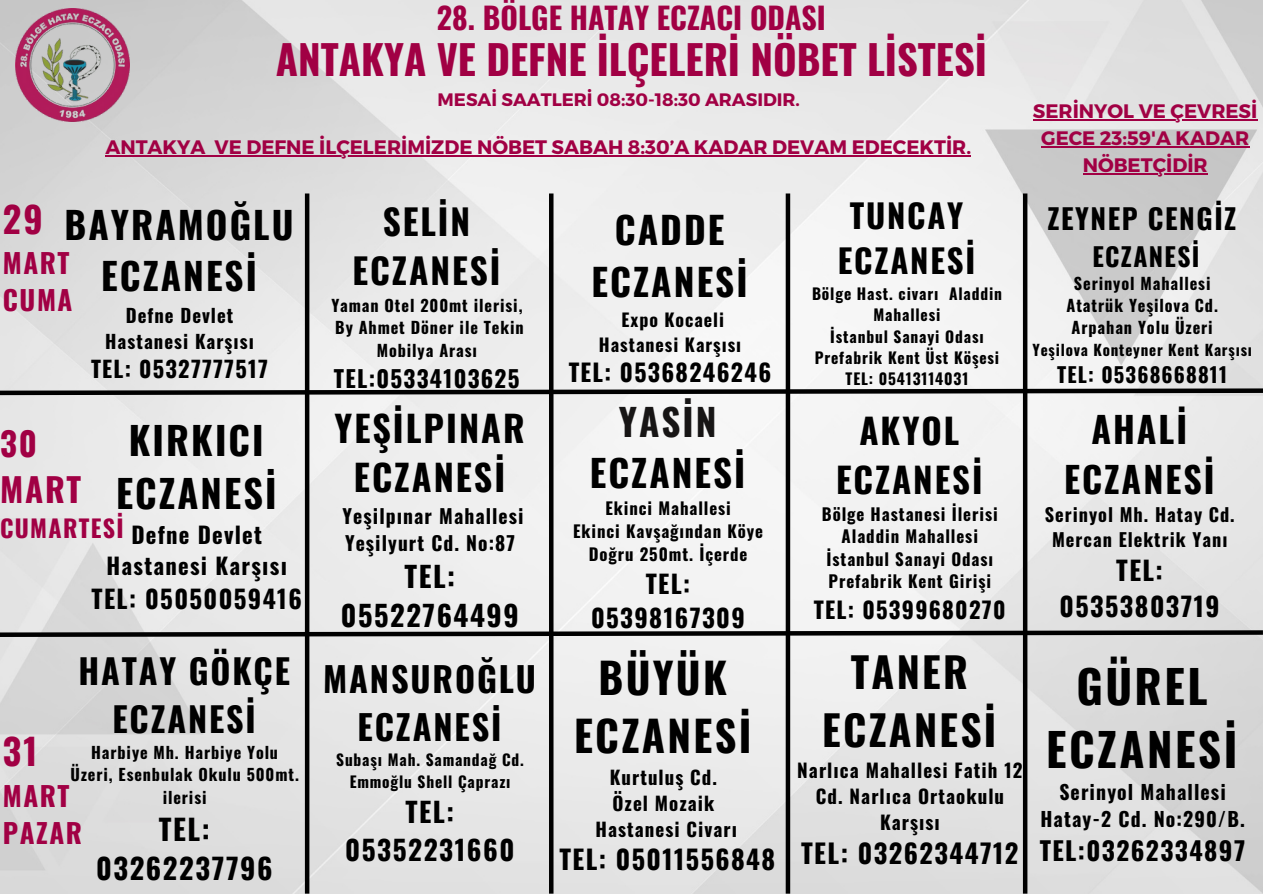
<style>
.page{position:relative;width:1263px;height:894px;background:#fff}
.page>*{position:absolute;margin:0;border:0;box-sizing:border-box;transform-origin:0 0}
.t1{font:700 45.6px/63px "Oswald";letter-spacing:.055em;color:#000;text-align:center}
.t2{font:700 42.15px/58.5px "Oswald";letter-spacing:.055em;color:#000;text-align:center}
.t3{font:700 41.4px/57.3px "Oswald";letter-spacing:.055em;color:#000;text-align:center}
.t4{font:700 40.5px "Oswald";color:#a10044}
.t5{font:700 38.25px/52.8px "Oswald";letter-spacing:.055em;color:#000;text-align:center}
.t6{font:700 37.05px/51.8px "Oswald";letter-spacing:.055em;color:#000;text-align:center}
.t7{font:700 36px/49.5px "Oswald";letter-spacing:.055em;color:#000;text-align:center}
.t8{font:700 36px "Oswald";color:#a10044}
.t9{font:700 35.85px/49.5px "Oswald";letter-spacing:.055em;color:#000;text-align:center}
.t10{font:700 35.25px/48.3px "Oswald";letter-spacing:.055em;color:#000;text-align:center}
.t11{font:700 34.8px/48.3px "Oswald";letter-spacing:.055em;color:#000;text-align:center}
.t12{font:700 34.35px/47.2px "Oswald";letter-spacing:.055em;color:#000;text-align:center}
.t13{font:700 34.05px/47.2px "Oswald";letter-spacing:.055em;color:#000;text-align:center}
.t14{font:700 33px/46.2px "Oswald";letter-spacing:.055em;color:#a10044}
.t15{font:700 32.7px "Oswald";letter-spacing:.055em;color:#000}
.t16{font:700 30px "Oswald";color:#a10044}
.t17{font:700 28.65px/39.3px "Oswald";letter-spacing:.055em;color:#000;text-align:center}
.t18{font:700 28.5px/39.3px "Oswald";letter-spacing:.055em;color:#000;text-align:center}
.t19{font:700 27.9px "Oswald";letter-spacing:.055em;color:#000}
.t20{font:700 27.3px/38.2px "Oswald";letter-spacing:.055em;color:#000;text-align:center}
.t21{font:700 27px/37.2px "Oswald";letter-spacing:.055em;color:#a10044}
.t22{font:700 26.4px "Oswald";letter-spacing:.055em;color:#000}
.t23{font:700 26.25px/35.8px "Oswald";letter-spacing:.055em;color:#000;text-align:center}
.t24{font:700 25.5px "Oswald";letter-spacing:.055em;color:#000}
.t25{font:700 25.05px/34.2px "Oswald";letter-spacing:.055em;color:#000;text-align:center}
.t26{font:700 24px "Oswald";letter-spacing:.055em;color:#a10044}
.t27{font:700 23.85px "Oswald";letter-spacing:.055em;color:#000}
.t28{font:700 23.25px "Oswald";letter-spacing:.055em;color:#000}
.t29{font:700 22.65px/31.5px "Oswald";letter-spacing:.055em;color:#000;text-align:center}
.t30{font:700 22.5px "Oswald";letter-spacing:.055em;color:#000}
.t31{font:700 20.7px "Oswald";letter-spacing:.055em;color:#000}
.t32{font:700 19.8px/27px "Oswald";letter-spacing:.055em;color:#000;text-align:center}
.t33{font:700 19.5px/27px "Montserrat";color:#a10044;text-align:center}
.t34{font:700 19.5px "Oswald";letter-spacing:.055em;color:#000}
.t35{font:700 18.9px/25.8px "Oswald";letter-spacing:.055em;color:#000;text-align:center}
.t36{font:700 18.6px/25.8px "Oswald";letter-spacing:.055em;color:#000;text-align:center}
.t37{font:700 18.3px/25.2px "Oswald";letter-spacing:.055em;color:#000;text-align:center}
.t38{font:700 18px "Montserrat";color:#a10044}
.t39{font:700 17.85px "Oswald";letter-spacing:.055em;color:#000}
.t40{font:700 16.8px/23.2px "Oswald";letter-spacing:.055em;color:#000;text-align:center}
.t41{font:700 16.2px/22.5px "Oswald";letter-spacing:.055em;color:#000;text-align:center}
.t42{font:700 16.05px/22.5px "Oswald";letter-spacing:.055em;color:#000;text-align:center}
.t43{font:700 15.45px/21.3px "Oswald";letter-spacing:.055em;color:#000;text-align:center}
.t44{font:700 15px "Oswald";letter-spacing:.055em;color:#000}
.s1{color:#171515}
</style>
<div class="page">
<img style="left:0;top:0;width:1263px;height:893px">
<hr style="left:105px;top:155px;width:100px;height:1px;background:#a10044">
<hr style="left:214px;top:155px;width:757px;height:1px;background:#a10044">
<hr style="left:1033px;top:119px;width:224px;height:1px;background:#a10044">
<hr style="left:1041px;top:146px;width:208px;height:1px;background:#a10044">
<hr style="left:1083px;top:173px;width:125px;height:1px;background:#a10044">
<svg style="left:0;top:386px;width:1263px;height:11px"></svg>
<svg style="left:0;top:627px;width:1263px;height:12px"></svg>
<hr style="left:305px;top:193px;width:4px;height:700px;background:#000">
<hr style="left:549px;top:193px;width:4px;height:700px;background:#000">
<hr style="left:786px;top:193px;width:4px;height:700px;background:#000">
<hr style="left:1023px;top:193px;width:4px;height:700px;background:#000">
<img style="left:16px;top:8px;width:114px;height:114px">
<h3 class="t16" style="left:437px;top:-5px;width:391px">28. BÖLGE HATAY ECZACI ODASI</h3>
<h3 class="t4" style="left:276px;top:28px;width:712px">ANTAKYA VE DEFNE İLÇELERİ NÖBET LİSTESİ</h3>
<p class="t38" style="left:437px;top:87px;width:364px">MESAİ SAATLERİ 08:30-18:30 ARASIDIR.</p>
<h6 class="t33" style="left:105px;top:133px;width:102px">ANTAKYA</h6>
<h6 class="t33" style="left:214px;top:133px;width:758px">VE DEFNE İLÇELERİMİZDE NÖBET SABAH 8:30’A KADAR DEVAM EDECEKTİR.</h6>
<p class="t6" style="left:65px;top:197px;width:230px">BAYRAMOĞLU<br>ECZANESİ</p>
<p class="t36" style="left:105px;top:301px;width:150px">Defne Devlet<br>Hastanesi Karşısı</p>
<p class="t30" style="left:91px;top:351px;width:178px">TEL: 05327777517</p>
<p class="t8" style="left:3px;top:190px;width:41px">29</p>
<p class="t21" style="left:3px;top:243px;width:71px">MART<br>CUMA</p>
<p class="t5" style="left:116px;top:412px;width:162px">KIRKICI<br>ECZANESİ</p>
<p class="t29" style="left:106px;top:517px;width:182px">Defne Devlet<br>Hastanesi Karşısı</p>
<p class="t25" style="left:92px;top:580px;width:212px">TEL: 05050059416</p>
<p class="t14" style="left:0;top:419px;width:83px">30<br>MART</p>
<p class="t26" style="left:0;top:509px;width:125px">CUMARTESİ</p>
<p class="t13" style="left:78px;top:646px;width:213px">HATAY GÖKÇE<br>ECZANESİ</p>
<p class="t42" style="left:70px;top:739px;width:230px">Harbiye Mh. Harbiye Yolu<br>Üzeri, Esenbulak Okulu 500mt. ilerisi</p>
<p class="t17" style="left:96px;top:807px;width:178px">TEL:<br>03262237796</p>
<p class="t8" style="left:3px;top:723px;width:36px">31</p>
<p class="t21" style="left:3px;top:775px;width:81px">MART<br>PAZAR</p>
<h3 class="t10" style="left:353px;top:196px;width:149px">SELİN<br>ECZANESİ</h3>
<h2 class="t41" style="left:331px;top:293px;width:193px">Yaman Otel 200mt ilerisi,</h2>
<p class="t41" style="left:335px;top:315px;width:190px">By Ahmet Döner ile Tekin<br>Mobilya Arası</p>
<p class="t28" style="left:334px;top:360px;width:187px">TEL:05334103625</p>
<p class="t7" style="left:335px;top:401px;width:191px">YEŞİLPINAR<br>ECZANESİ</p>
<p class="t34" style="left:343px;top:500px;width:180px">Yeşilpınar Mahallesi</p>
<p class="t34" style="left:345px;top:527px;width:172px">Yeşilyurt Cd. No:87</p>
<p class="t18" style="left:341px;top:555px;width:180px">TEL:<br>05522764499</p>
<p class="t12" style="left:323px;top:654px;width:214px">MANSUROĞLU<br>ECZANESİ</p>
<p class="t43" style="left:336px;top:748px;width:189px">Subaşı Mah. Samandağ Cd.<br>Emmoğlu Shell Çaprazı</p>
<p class="t20" style="left:345px;top:791px;width:171px">TEL:<br>05352231660</p>
<p class="t6" style="left:592px;top:202px;width:157px">CADDE<br>ECZANESİ</p>
<p class="t39" style="left:622px;top:305px;width:102px">Expo Kocaeli</p>
<p class="t39" style="left:599px;top:330px;width:144px">Hastanesi Karşısı</p>
<p class="t27" style="left:569px;top:353px;width:204px">TEL: 05368246246</p>
<p class="t6" style="left:590px;top:395px;width:157px;line-height:50.7px"><span class="s1">YASİN<br></span>ECZANESİ</p>
<p class="t40" style="left:605px;top:495px;width:125px">Ekinci Mahallesi</p>
<p class="t40" style="left:573px;top:518px;width:191px">Ekinci Kavşağından Köye<br>Doğru 250mt. İçerde</p>
<p class="t25" style="left:591px;top:565px;width:155px">TEL:<br>05398167309</p>
<p class="t2" style="left:574px;top:646px;width:179px">BÜYÜK<br>ECZANESİ</p>
<p class="t35" style="left:610px;top:763px;width:109px">Kurtuluş Cd.</p>
<p class="t35" style="left:612px;top:789px;width:103px">Özel Mozaik</p>
<p class="t35" style="left:596px;top:814px;width:143px">Hastanesi Civarı</p>
<p class="t23" style="left:559px;top:840px;width:217px">TEL: 05011556848</p>
<p class="t15" style="left:850px;top:190px;width:115px">TUNCAY</p>
<p class="t15" style="left:838px;top:235px;width:139px">ECZANESİ</p>
<p class="t43" style="left:812px;top:282px;width:191px">Bölge Hast. civarı Aladdin<br>Mahallesi</p>
<p class="t43" style="left:830px;top:325px;width:155px">İstanbul Sanayi Odası</p>
<p class="t43" style="left:815px;top:346px;width:184px">Prefabrik Kent Üst Köşesi</p>
<p class="t43" style="left:846px;top:368px;width:124px">TEL: 05413114031</p>
<p class="t11" style="left:836px;top:405px;width:148px">AKYOL<br>ECZANESİ</p>
<p class="t40" style="left:822px;top:502px;width:176px;line-height:22.5px">Bölge Hastanesi İlerisi<br>Aladdin Mahallesi</p>
<p class="t40" style="left:826px;top:546px;width:168px">İstanbul Sanayi Odası</p>
<h5 class="t40" style="left:829px;top:569px;width:162px">Prefabrik Kent Girişi</h5>
<h4 class="t29" style="left:814px;top:592px;width:193px">TEL: 05399680270</h4>
<p class="t3" style="left:822px;top:641px;width:176px">TANER<br>ECZANESİ</p>
<p class="t35" style="left:797px;top:756px;width:227px">Narlıca Mahallesi Fatih 12<br>Cd. Narlıca Ortaokulu<br>Karşısı</p>
<p class="t22" style="left:801px;top:832px;width:219px">TEL: 03262344712</p>
<h6 class="t33" style="left:1033px;top:97px;width:226px">SERİNYOL VE ÇEVRESİ<br>GECE 23:59'A KADAR</h6>
<p class="t33" style="left:1083px;top:151px;width:126px">NÖBETÇİDİR</p>
<p class="t19" style="left:1047px;top:197px;width:190px">ZEYNEP CENGİZ</p>
<p class="t24" style="left:1092px;top:236px;width:109px">ECZANESİ</p>
<p class="t41" style="left:1074px;top:271px;width:136px">Serinyol Mahallesi</p>
<p class="t41" style="left:1066px;top:293px;width:153px">Atatrük Yeşilova Cd.</p>
<p class="t41" style="left:1072px;top:316px;width:141px">Arpahan Yolu Üzeri</p>
<p class="t44" style="left:1032px;top:337px;width:221px">Yeşilova Konteyner Kent Karşısı</p>
<p class="t31" style="left:1057px;top:358px;width:172px">TEL: 05368668811</p>
<p class="t9" style="left:1064px;top:403px;width:152px">AHALİ<br>ECZANESİ</p>
<p class="t37" style="left:1045px;top:501px;width:191px">Serinyol Mh. Hatay Cd.<br>Mercan Elektrik Yanı</p>
<p class="t23" style="left:1059px;top:551px;width:161px">TEL:<br>05353803719</p>
<p class="t1" style="left:1046px;top:652px;width:193px">GÜREL<br>ECZANESİ</p>
<h3 class="t32" style="left:1040px;top:777px;width:206px">Serinyol Mahallesi<br>Hatay-2 Cd. No:290/B.</h3>
<h3 class="t24" style="left:1040px;top:830px;width:207px">TEL:03262334897</h3>
</div>
